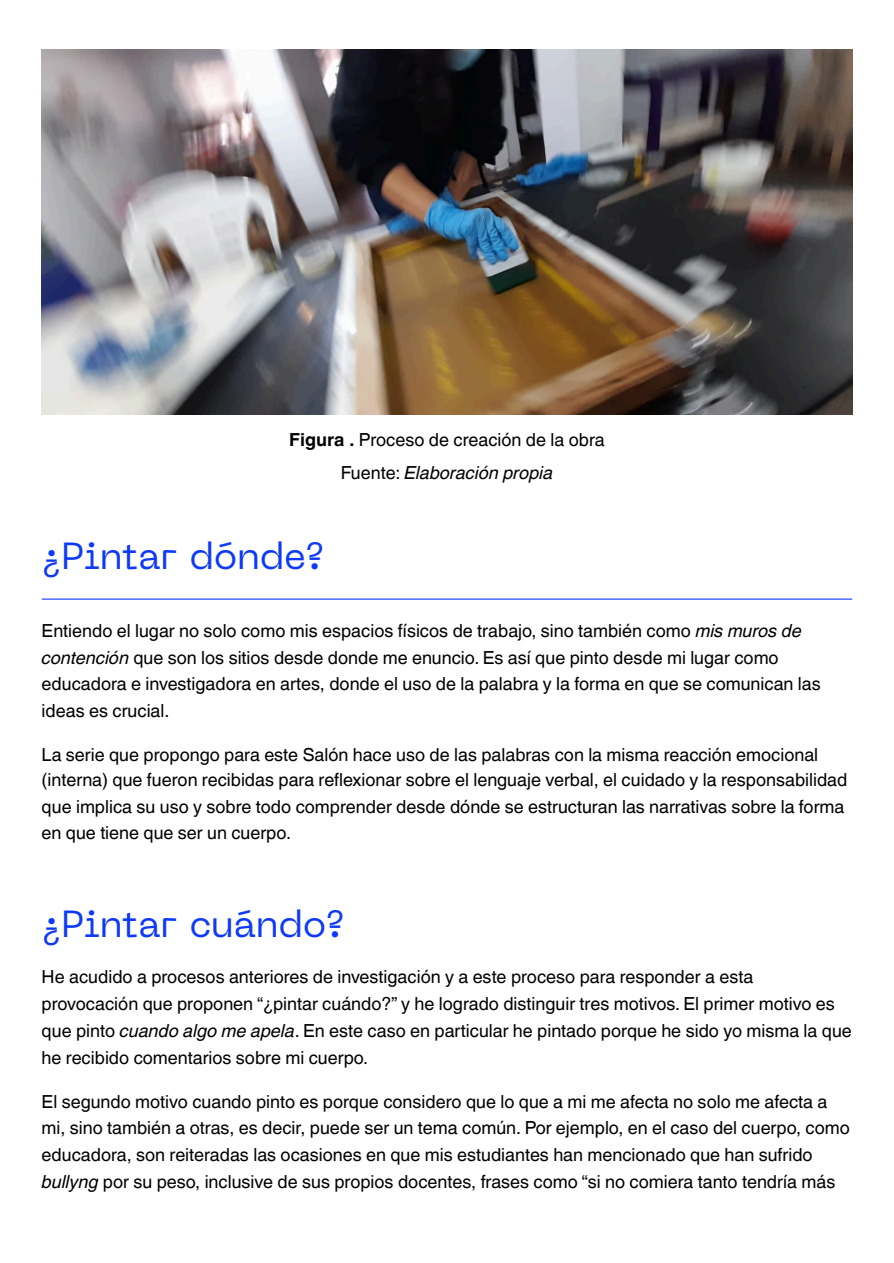
<style>
.page{position:relative;width:894px;height:1263px;background:#fff}
.page>*{position:absolute;margin:0;border:0;box-sizing:border-box;transform-origin:0 0}
.t1{font:37.5px "PP Neue Machina";letter-spacing:-.005em;color:#0e3af6}
.t2{font:18px/26.7px "Helvetica World";color:#000}
.t3{font:italic 18px "Helvetica World";color:#000}
.s1{font-weight:700}
.s2{font-style:normal}
.s3{font-style:italic}
</style>
<div class="page">
<img style="left:42px;top:50px;width:810px;height:364px">
<hr style="left:42px;top:598px;width:809px;height:2px;background:#0e3af6">
<p class="t2" style="left:289px;top:426px;width:317px"><span class="s1">Figura .</span> Proceso de creación de la obra</p>
<p class="t3" style="left:341px;top:458px;width:214px"><span class="s2">Fuente:</span> Elaboración propia</p>
<h3 class="t1" style="left:42px;top:542px;width:284px">¿Pintar dónde?</h3>
<p class="t2" style="left:42px;top:617px;width:780px">Entiendo el lugar no solo como mis espacios físicos de trabajo, sino también como <span class="s3">mis muros de contención</span> que son los sitios desde donde me enuncio. Es así que pinto desde mi lugar como educadora e investigadora en artes, donde el uso de la palabra y la forma en que se comunican las ideas es crucial.</p>
<p class="t2" style="left:42px;top:741px;width:807px;line-height:26.2px">La serie que propongo para este Salón hace uso de las palabras con la misma reacción emocional (interna) que fueron recibidas para reflexionar sobre el lenguaje verbal, el cuidado y la responsabilidad que implica su uso y sobre todo comprender desde dónde se estructuran las narrativas sobre la forma en que tiene que ser un cuerpo.</p>
<h3 class="t1" style="left:42px;top:910px;width:304px">¿Pintar cuándo?</h3>
<p class="t2" style="left:42px;top:964px;width:811px">He acudido a procesos anteriores de investigación y a este proceso para responder a esta provocación que proponen “¿pintar cuándo?” y he logrado distinguir tres motivos. El primer motivo es que pinto <span class="s3">cuando algo me apela</span>. En este caso en particular he pintado porque he sido yo misma la que he recibido comentarios sobre mi cuerpo.</p>
<p class="t2" style="left:42px;top:1089px;width:809px">El segundo motivo cuando pinto es porque considero que lo que a mi me afecta no solo me afecta a mi, sino también a otras, es decir, puede ser un tema común. Por ejemplo, en el caso del cuerpo, como educadora, son reiteradas las ocasiones en que mis estudiantes han mencionado que han sufrido <span class="s3">bullyng</span> por su peso, inclusive de sus propios docentes, frases como “si no comiera tanto tendría más</p>
</div>
